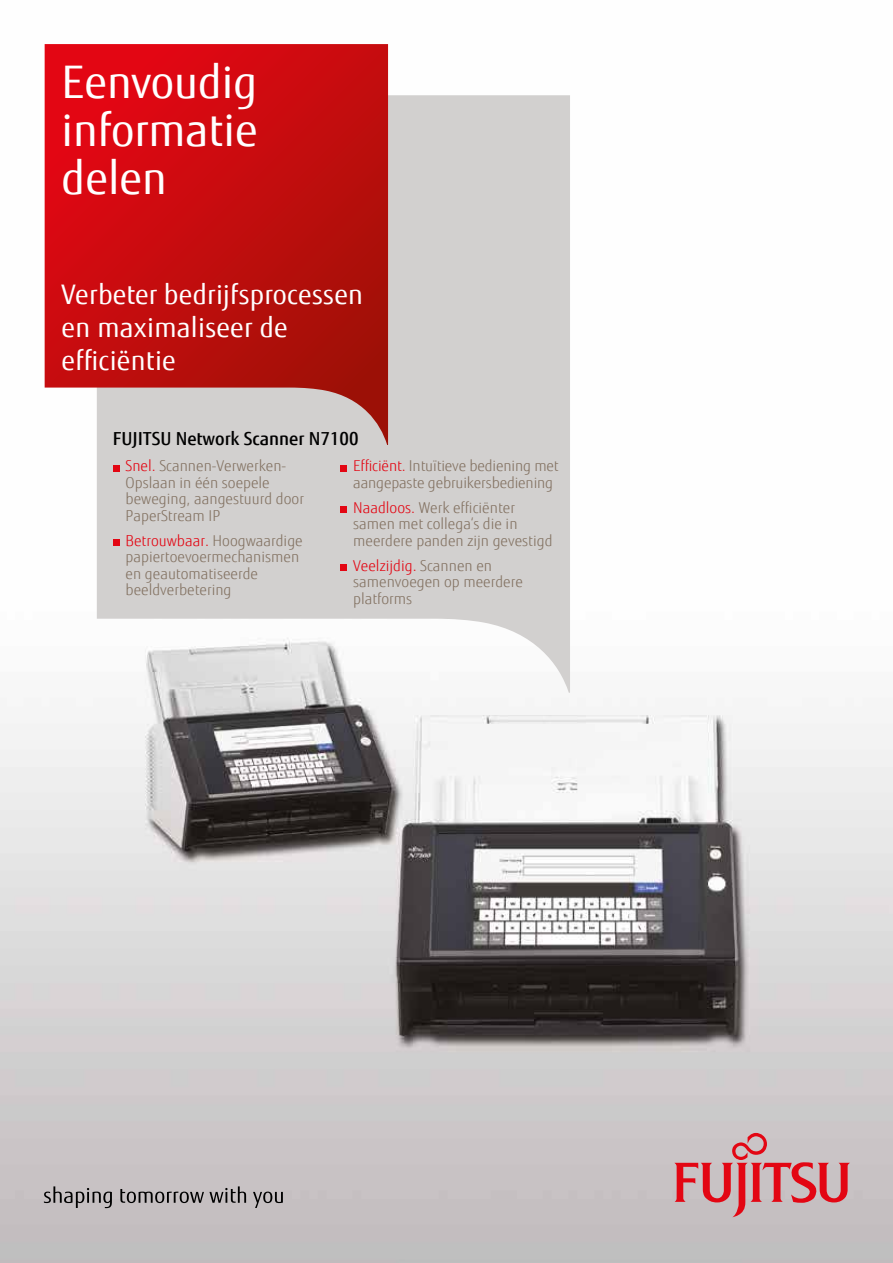
<style>
.page{position:relative;width:893px;height:1263px;background:#fff}
.page>*{position:absolute;margin:0;border:0;box-sizing:border-box;transform-origin:0 0}
.t1{font:45px/48px "Fujitsu Sans";color:#fff;text-align:justify}
.t2{font:27px/33px "Fujitsu Sans";letter-spacing:.01em;color:#fff}
.t3{font:500 18px "Fujitsu Sans";color:#000}
.t4{font:300 15px/16.5px "Fujitsu Sans";color:#847363}
.s1{color:#e30613}
</style>
<div class="page">
<img style="left:0;top:44px;width:893px;height:1219px">
<svg style="left:674px;top:1133px;width:176px;height:84px;background:#ce989d"></svg>
<svg style="left:44px;top:1186px;width:68px;height:22px"></svg>
<svg style="left:120px;top:1186px;width:126px;height:17px;background:#969293"></svg>
<svg style="left:253px;top:1191px;width:30px;height:17px"></svg>
<svg style="left:97px;top:95px;width:473px;height:598px;background:#d7d6d5"></svg>
<svg style="left:45px;top:44px;width:343px;height:401px;background:#c72728"></svg>
<svg style="left:113px;top:465px;width:6px;height:6px"></svg>
<div style="left:113px;top:539px;width:6px;height:7px;background:#e30613"></div>
<div style="left:340px;top:465px;width:7px;height:6px;background:#e30613"></div>
<div style="left:340px;top:506px;width:7px;height:7px;background:#e30613"></div>
<div style="left:340px;top:564px;width:7px;height:7px;background:#e30613"></div>
<h1 class="t1" style="left:62px;top:58px;width:198px">Eenvoudig informatie delen</h1>
<h2 class="t2" style="left:62px;top:278px;width:303px">Verbeter bedrijfsprocessen en maximaliseer de efficiëntie</h2>
<p class="t3" style="left:113px;top:428px;width:247px">FUJITSU Network Scanner N7100</p>
<p class="t4" style="left:126px;top:458px;width:180px"><span class="s1">Snel.</span> Scannen-Verwerken-<br>Opslaan in één soepele beweging, aangestuurd door<br>PaperStream IP</p>
<p class="t4" style="left:126px;top:532px;width:179px"><span class="s1">Betrouwbaar.</span> Hoogwaardige papiertoevoermechanismen en geautomatiseerde beeldverbetering</p>
<p class="t4" style="left:353px;top:458px;width:207px"><span class="s1">Efficiënt.</span> Intuïtieve bediening met aangepaste gebruikersbediening</p>
<p class="t4" style="left:353px;top:499px;width:201px"><span class="s1">Naadloos.</span> Werk efficiënter samen met collega‘s die in meerdere panden zijn gevestigd</p>
<p class="t4" style="left:353px;top:557px;width:171px"><span class="s1">Veelzijdig.</span> Scannen en samenvoegen op meerdere platforms</p>
</div>
